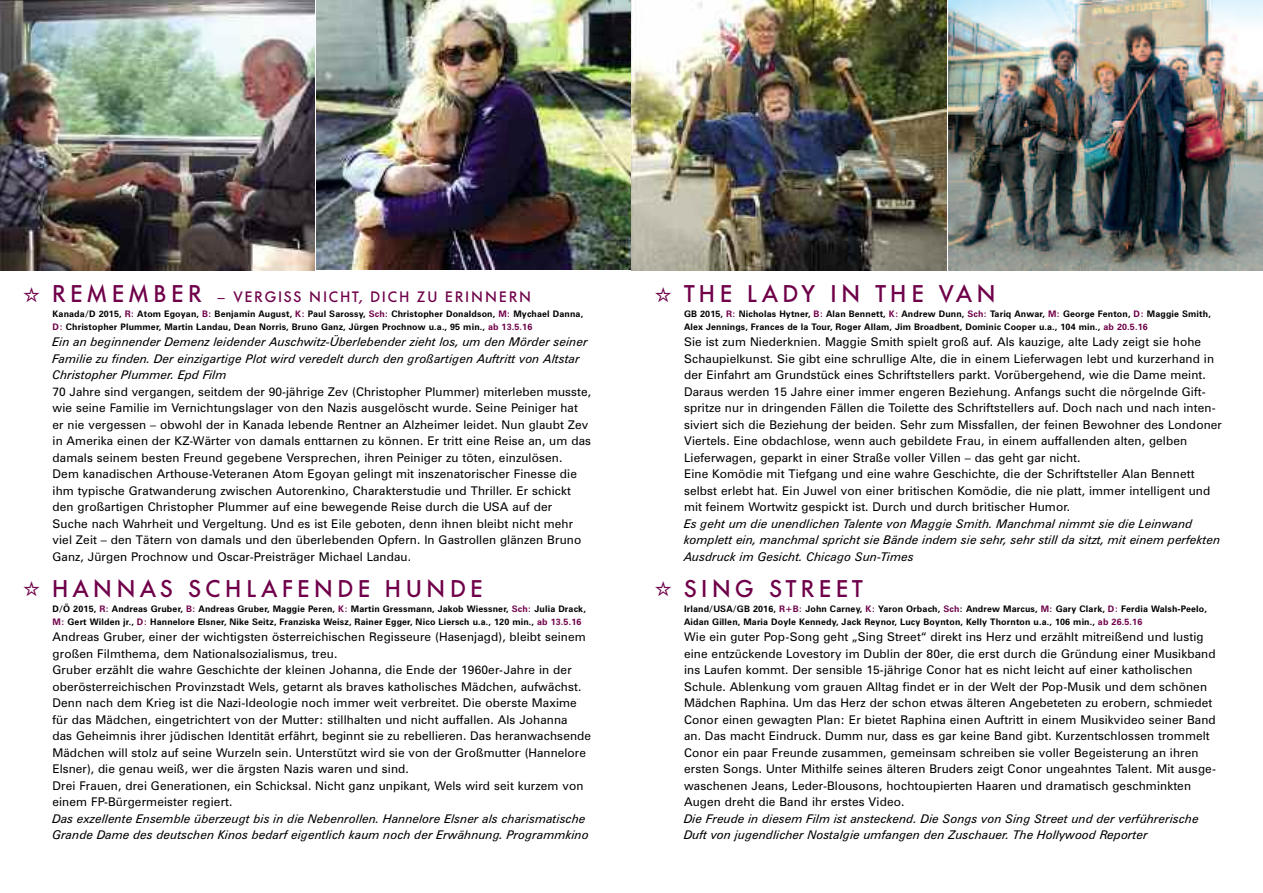
<style>
.page{position:relative;width:1263px;height:893px;background:#fff}
.page>*{position:absolute;margin:0;border:0;box-sizing:border-box;transform-origin:0 0}
.t1{font:500 24px "Futura BQ";letter-spacing:.17em;color:#6f0049}
.t2{font:500 15px "Futura BQ";letter-spacing:.135em;color:#6f0049}
.t3{font:12px/16.5px "Zurich BT";letter-spacing:.01em;color:#000}
.t4{font:italic 12px/16.5px "Zurich BT";color:#000}
.t5{font:700 9px/12.8px "Zurich BT";letter-spacing:.015em;color:#000}
.s1{font-size:24px}
.s2{color:#6f0049}
</style>
<div class="page">
<img style="left:0;top:0;width:315px;height:270px">
<img style="left:317px;top:0;width:629px;height:270px">
<img style="left:948px;top:0;width:315px;height:270px">
<p class="t2" style="left:53px;top:289px;width:480px"><span class="s1">REMEMBER</span> – VERGISS NICHT, DICH ZU ERINNERN</p>
<p class="t5" style="left:53px;top:308px;width:532px">Kanada/D 2015, <span class="s2">R:</span> Atom Egoyan, <span class="s2">B:</span> Benjamin August, <span class="s2">K:</span> Paul Sarossy, <span class="s2">Sch:</span> Christopher Donaldson, <span class="s2">M:</span> Mychael Danna,<br><span class="s2">D:</span> Christopher Plummer, Martin Landau, Dean Norris, Bruno Ganz, Jürgen Prochnow u.a., 95 min., <span class="s2">ab 13.5.16</span></p>
<p class="t4" style="left:53px;top:335px;width:537px">Ein an beginnender Demenz leidender Auschwitz-Überlebender zieht los, um den Mörder seiner<br>Familie zu finden. Der einzigartige Plot wird veredelt durch den großartigen Auftritt von Altstar<br>Christopher Plummer. Epd Film</p>
<p class="t3" style="left:52px;top:384px;width:540px">70 Jahre sind vergangen, seitdem der 90-jährige Zev (Christopher Plummer) miterleben musste, wie seine Familie im Vernichtungslager von den Nazis ausgelöscht wurde. Seine Peiniger hat er nie vergessen – obwohl der in Kanada lebende Rentner an Alzheimer leidet. Nun glaubt Zev in Amerika einen der KZ-Wärter von damals enttarnen zu können. Er tritt eine Reise an, um das damals seinem besten Freund gegebene Versprechen, ihren Peiniger zu töten, einzulösen.<br>Dem kanadischen Arthouse-Veteranen Atom Egoyan gelingt mit inszenatorischer Finesse die ihm typische Gratwanderung zwischen Autorenkino, Charakterstudie und Thriller. Er schickt den großartigen Christopher Plummer auf eine bewegende Reise durch die USA auf der<br>Suche nach Wahrheit und Vergeltung. Und es ist Eile geboten, denn ihnen bleibt nicht mehr viel Zeit – den Tätern von damals und den überlebenden Opfern. In Gastrollen glänzen Bruno Ganz, Jürgen Prochnow und Oscar-Preisträger Michael Landau.</p>
<h1 class="t1" style="left:53px;top:575px;width:431px">HANNAS SCHLAFENDE HUNDE</h1>
<p class="t5" style="left:53px;top:603px;width:535px">D/Ö 2015, <span class="s2">R:</span> Andreas Gruber, <span class="s2">B:</span> Andreas Gruber, Maggie Peren, <span class="s2">K:</span> Martin Gressmann, Jakob Wiessner, <span class="s2">Sch:</span> Julia Drack,<br><span class="s2">M:</span> Gert Wilden jr., <span class="s2">D:</span> Hannelore Elsner, Nike Seitz, Franziska Weisz, Rainer Egger, Nico Liersch u.a., 120 min., <span class="s2">ab 13.5.16</span></p>
<p class="t3" style="left:52px;top:630px;width:540px">Andreas Gruber, einer der wichtigsten österreichischen Regisseure (Hasenjagd), bleibt seinem großen Filmthema, dem Nationalsozialismus, treu.<br>Gruber erzählt die wahre Geschichte der kleinen Johanna, die Ende der 1960er-Jahre in der oberösterreichischen Provinzstadt Wels, getarnt als braves katholisches Mädchen, aufwächst.<br>Denn nach dem Krieg ist die Nazi-Ideologie noch immer weit verbreitet. Die oberste Maxime für das Mädchen, eingetrichtert von der Mutter: stillhalten und nicht auffallen. Als Johanna<br>das Geheimnis ihrer jüdischen Identität erfährt, beginnt sie zu rebellieren. Das heranwachsende Mädchen will stolz auf seine Wurzeln sein. Unterstützt wird sie von der Großmutter (Hannelore Elsner), die genau weiß, wer die ärgsten Nazis waren und sind.<br>Drei Frauen, drei Generationen, ein Schicksal. Nicht ganz unpikant, Wels wird seit kurzem von einem FP-Bürgermeister regiert.</p>
<p class="t4" style="left:52px;top:811px;width:538px">Das exzellente Ensemble überzeugt bis in die Nebenrollen. Hannelore Elsner als charismatische<br>Grande Dame des deutschen Kinos bedarf eigentlich kaum noch der Erwähnung. Programmkino</p>
<h1 class="t1" style="left:684px;top:280px;width:313px">THE LADY IN THE VAN</h1>
<p class="t5" style="left:684px;top:308px;width:528px">GB 2015, <span class="s2">R:</span> Nicholas Hytner, <span class="s2">B:</span> Alan Bennett, <span class="s2">K:</span> Andrew Dunn, <span class="s2">Sch:</span> Tariq Anwar, <span class="s2">M:</span> George Fenton, <span class="s2">D:</span> Maggie Smith,<br>Alex Jennings, Frances de la Tour, Roger Allam, Jim Broadbent, Dominic Cooper u.a., 104 min., <span class="s2">ab 20.5.16</span></p>
<p class="t3" style="left:684px;top:335px;width:539px">Sie ist zum Niederknien. Maggie Smith spielt groß auf. Als kauzige, alte Lady zeigt sie hohe Schaupielkunst. Sie gibt eine schrullige Alte, die in einem Lieferwagen lebt und kurzerhand in der Einfahrt am Grundstück eines Schriftstellers parkt. Vorübergehend, wie die Dame meint.<br>Daraus werden 15 Jahre einer immer engeren Beziehung. Anfangs sucht die nörgelnde Gift&shy;spritze nur in dringenden Fällen die Toilette des Schriftstellers auf. Doch nach und nach inten&shy;siviert sich die Beziehung der beiden. Sehr zum Missfallen, der feinen Bewohner des Londoner Viertels. Eine obdachlose, wenn auch gebildete Frau, in einem auffallenden alten, gelben Lieferwagen, geparkt in einer Straße voller Villen – das geht gar nicht.<br>Eine Komödie mit Tiefgang und eine wahre Geschichte, die der Schriftsteller Alan Bennett selbst erlebt hat. Ein Juwel von einer britischen Komödie, die nie platt, immer intelligent und mit feinem Wortwitz gespickt ist. Durch und durch britischer Humor.</p>
<p class="t4" style="left:684px;top:516px;width:538px">Es geht um die unendlichen Talente von Maggie Smith. Manchmal nimmt sie die Leinwand komplett ein, manchmal spricht sie Bände indem sie sehr, sehr still da sitzt, mit einem perfekten<br>Ausdruck im Gesicht. Chicago Sun-Times</p>
<h1 class="t1" style="left:684px;top:575px;width:181px">SING STREET</h1>
<p class="t5" style="left:684px;top:603px;width:524px">Irland/USA/GB 2016, <span class="s2">R+B:</span> John Carney, <span class="s2">K:</span> Yaron Orbach, <span class="s2">Sch</span>: Andrew Marcus, <span class="s2">M:</span> Gary Clark, <span class="s2">D:</span> Ferdia Walsh-Peelo,<br>Aidan Gillen, Maria Doyle Kennedy, Jack Reynor, Lucy Boynton, Kelly Thornton u.a., 106 min., <span class="s2">ab 26.5.16</span></p>
<p class="t3" style="left:684px;top:630px;width:533px">Wie ein guter Pop-Song geht „Sing Street“ direkt ins Herz und erzählt mitreißend und lustig eine entzückende Lovestory im Dublin der 80er, die erst durch die Gründung einer Musikband ins Laufen kommt. Der sensible 15-jährige Conor hat es nicht leicht auf einer katholischen Schule. Ablenkung vom grauen Alltag findet er in der Welt der Pop-Musik und dem schönen Mädchen Raphina. Um das Herz der schon etwas älteren Angebeteten zu erobern, schmiedet Conor einen gewagten Plan: Er bietet Raphina einen Auftritt in einem Musikvideo seiner Band an. Das macht Eindruck. Dumm nur, dass es gar keine Band gibt. Kurzentschlossen trommelt Conor ein paar Freunde zusammen, gemeinsam schreiben sie voller Begeisterung an ihren ersten Songs. Unter Mithilfe seines älteren Bruders zeigt Conor ungeahntes Talent. Mit ausge&shy;waschenen Jeans, Leder-Blousons, hochtoupierten Haaren und dramatisch geschminkten Augen dreht die Band ihr erstes Video.</p>
<p class="t4" style="left:684px;top:811px;width:516px">Die Freude in diesem Film ist ansteckend. Die Songs von Sing Street und der verführerische<br>Duft von jugendlicher Nostalgie umfangen den Zuschauer. The Hollywood Reporter</p>
</div>
